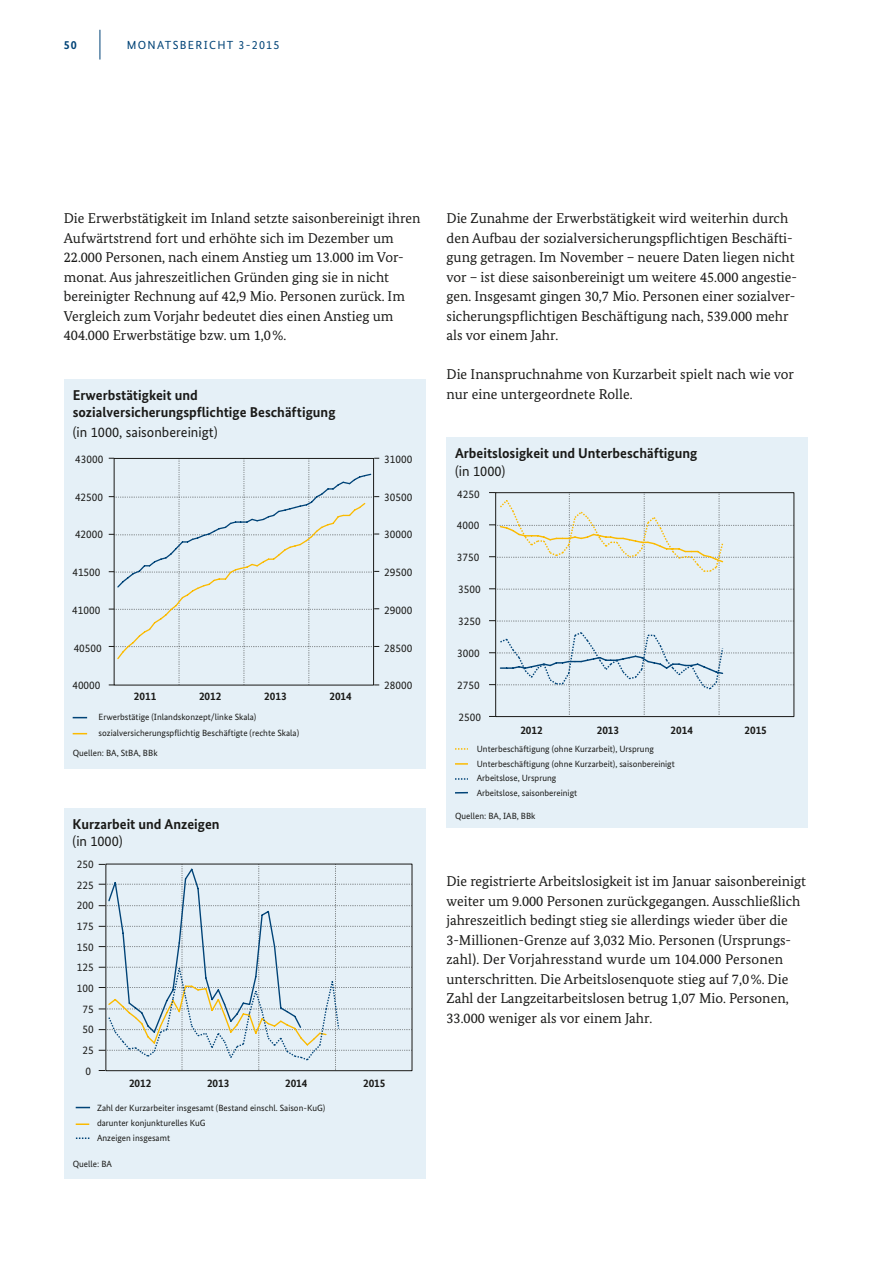
<style>
.page{position:relative;width:893px;height:1263px;background:#fff}
.page>*{position:absolute;margin:0;border:0;box-sizing:border-box;transform-origin:0 0}
.t1{font:14.25px/19.5px "Bundes Serif";color:#1a1a18}
.t2{font:700 14.25px/17.1px "Bundes Sans";color:#1a1a18}
.t3{font:14.25px "Bundes Sans";color:#1a1a18}
.t4{font:700 12px "Bundes Sans";color:#004377}
.t5{font:11.7px "Bundes Sans";letter-spacing:.11em;color:#004377}
.t6{font:11.25px "Bundes Sans";color:#1a1a18}
.t7{font:700 11.25px "Bundes Sans";color:#1a1a18}
.t8{font:9px/14.7px "Bundes Sans";color:#1a1a18}
.s1{font-size:12px}
.s2{font-weight:400}
</style>
<div class="page">
<hr style="left:100px;top:30px;width:1px;height:30px;background:#004377">
<div style="left:446px;top:438px;width:362px;height:390px;background:#e5f0f7"></div>
<svg style="left:455px;top:748px;width:13px;height:2px"></svg>
<svg style="left:455px;top:763px;width:13px;height:2px"></svg>
<svg style="left:455px;top:778px;width:13px;height:2px"></svg>
<svg style="left:455px;top:792px;width:13px;height:1px"></svg>
<svg style="left:489px;top:492px;width:305px;height:225px"></svg>
<div style="left:64px;top:808px;width:361px;height:371px;background:#e5f0f7"></div>
<svg style="left:76px;top:1107px;width:14px;height:1px"></svg>
<svg style="left:76px;top:1137px;width:14px;height:2px"></svg>
<svg style="left:76px;top:1123px;width:13px;height:2px"></svg>
<svg style="left:99px;top:864px;width:313px;height:207px"></svg>
<div style="left:64px;top:379px;width:361px;height:389px;background:#e5f0f7"></div>
<svg style="left:73px;top:717px;width:14px;height:1px"></svg>
<svg style="left:73px;top:733px;width:14px;height:1px"></svg>
<svg style="left:109px;top:458px;width:270px;height:227px"></svg>
<p class="t4" style="left:64px;top:37px;width:15px">50</p>
<p class="t5" style="left:127px;top:38px;width:154px">MONATSBERICHT <span class="s1">3-2015</span></p>
<p class="t1" style="left:64px;top:209px;width:358px">Die Erwerbstätigkeit im Inland setzte saisonbereinigt ihren Aufwärtstrend fort und erhöhte sich im Dezember um 22.000 Personen, nach einem Anstieg um 13.000 im Vor&shy;monat. Aus jahreszeitlichen Gründen ging sie in nicht bereinigter Rechnung auf 42,9 Mio. Personen zurück. Im Vergleich zum Vorjahr bedeutet dies einen Anstieg um 404.000 Erwerbstätige bzw. um 1,0%.</p>
<p class="t2" style="left:73px;top:386px;width:264px">Erwerbstätigkeit und sozialversicherungspflichtige Beschäftigung</p>
<p class="t3" style="left:73px;top:423px;width:146px">(in 1000, saisonbereinigt)</p>
<p class="t6" style="left:75px;top:452px;width:30px">43000</p>
<p class="t6" style="left:384px;top:452px;width:30px">31000</p>
<p class="t6" style="left:75px;top:490px;width:30px">42500</p>
<p class="t6" style="left:384px;top:490px;width:30px">30500</p>
<p class="t6" style="left:75px;top:528px;width:30px">42000</p>
<p class="t6" style="left:384px;top:528px;width:30px">30000</p>
<p class="t6" style="left:72px;top:565px;width:30px">41500</p>
<p class="t6" style="left:384px;top:565px;width:30px">29500</p>
<p class="t6" style="left:72px;top:603px;width:30px">41000</p>
<p class="t6" style="left:384px;top:603px;width:30px">29000</p>
<p class="t6" style="left:74px;top:641px;width:30px">40500</p>
<p class="t6" style="left:384px;top:641px;width:30px">28500</p>
<p class="t6" style="left:72px;top:678px;width:30px">40000</p>
<p class="t6" style="left:384px;top:678px;width:30px">28000</p>
<p class="t7" style="left:134px;top:690px;width:24px">2011</p>
<p class="t7" style="left:199px;top:690px;width:24px">2012</p>
<p class="t7" style="left:264px;top:690px;width:24px">2013</p>
<p class="t7" style="left:329px;top:690px;width:24px">2014</p>
<p class="t8" style="left:99px;top:709px;width:202px;line-height:15.5px">Erwerbstätige (Inlandskonzept/linke Skala) sozialversicherungspflichtig Beschäftigte (rechte Skala)</p>
<p class="t8" style="left:73px;top:746px;width:86px">Quellen: BA, StBA, BBk</p>
<p class="t2" style="left:73px;top:815px;width:149px">Kurzarbeit und Anzeigen <span class="s2">(in 1000)</span></p>
<p class="t6" style="left:77px;top:857px;width:18px">250</p>
<p class="t6" style="left:77px;top:878px;width:18px">225</p>
<p class="t6" style="left:77px;top:898px;width:18px">200</p>
<p class="t6" style="left:77px;top:919px;width:18px">175</p>
<p class="t6" style="left:77px;top:940px;width:18px">150</p>
<p class="t6" style="left:77px;top:960px;width:18px">125</p>
<p class="t6" style="left:77px;top:981px;width:18px">100</p>
<p class="t6" style="left:83px;top:1002px;width:13px">75</p>
<p class="t6" style="left:83px;top:1022px;width:13px">50</p>
<p class="t6" style="left:83px;top:1043px;width:13px">25</p>
<p class="t6" style="left:86px;top:1064px;width:7px">0</p>
<p class="t7" style="left:129px;top:1076px;width:24px">2012</p>
<p class="t7" style="left:207px;top:1076px;width:24px">2013</p>
<p class="t7" style="left:285px;top:1076px;width:24px">2014</p>
<p class="t7" style="left:363px;top:1076px;width:24px">2015</p>
<p class="t8" style="left:97px;top:1101px;width:230px">Zahl der Kurzarbeiter insgesamt (Bestand einschl. Saison-KuG) darunter konjunkturelles KuG<br>Anzeigen insgesamt</p>
<p class="t8" style="left:73px;top:1156px;width:41px">Quelle: BA</p>
<p class="t1" style="left:446px;top:209px;width:352px">Die Zunahme der Erwerbstätigkeit wird weiterhin durch den Aufbau der sozialversicherungspflichtigen Beschäfti&shy;gung getragen. Im November – neuere Daten liegen nicht vor – ist diese saisonbereinigt um weitere 45.000 angestie&shy;gen. Insgesamt gingen 30,7 Mio. Personen einer sozialver&shy;sicherungspflichtigen Beschäftigung nach, 539.000 mehr als vor einem Jahr.</p>
<p class="t1" style="left:446px;top:365px;width:349px">Die Inanspruchnahme von Kurzarbeit spielt nach wie vor nur eine untergeordnete Rolle.</p>
<p class="t2" style="left:455px;top:445px;width:244px;line-height:17.5px">Arbeitslosigkeit und Unterbeschäftigung <span class="s2">(in 1000)</span></p>
<p class="t6" style="left:457px;top:487px;width:24px">4250</p>
<p class="t6" style="left:457px;top:519px;width:24px">4000</p>
<p class="t6" style="left:457px;top:550px;width:24px">3750</p>
<p class="t6" style="left:458px;top:582px;width:24px">3500</p>
<p class="t6" style="left:458px;top:614px;width:24px">3250</p>
<p class="t6" style="left:457px;top:646px;width:24px">3000</p>
<p class="t6" style="left:457px;top:678px;width:24px">2750</p>
<p class="t6" style="left:459px;top:710px;width:24px">2500</p>
<p class="t7" style="left:520px;top:723px;width:24px">2012</p>
<p class="t7" style="left:597px;top:723px;width:24px">2013</p>
<p class="t7" style="left:671px;top:723px;width:24px">2014</p>
<p class="t7" style="left:744px;top:723px;width:24px">2015</p>
<p class="t8" style="left:477px;top:742px;width:200px">Unterbeschäftigung (ohne Kurzarbeit), Ursprung Unterbeschäftigung (ohne Kurzarbeit), saisonbereinigt Arbeitslose, Ursprung<br>Arbeitslose, saisonbereinigt</p>
<p class="t8" style="left:455px;top:809px;width:82px">Quellen: BA, IAB, BBk</p>
<p class="t1" style="left:446px;top:872px;width:361px">Die registrierte Arbeitslosigkeit ist im Januar saisonbereinigt weiter um 9.000 Personen zurückgegangen. Ausschließlich jahreszeitlich bedingt stieg sie allerdings wieder über die 3-Millionen-Grenze auf 3,032 Mio. Personen (Ursprungs&shy;zahl). Der Vorjahresstand wurde um 104.000 Personen unterschritten. Die Arbeitslosenquote stieg auf 7,0%. Die Zahl der Langzeitarbeitslosen betrug 1,07 Mio. Personen, 33.000 weniger als vor einem Jahr.</p>
</div>
